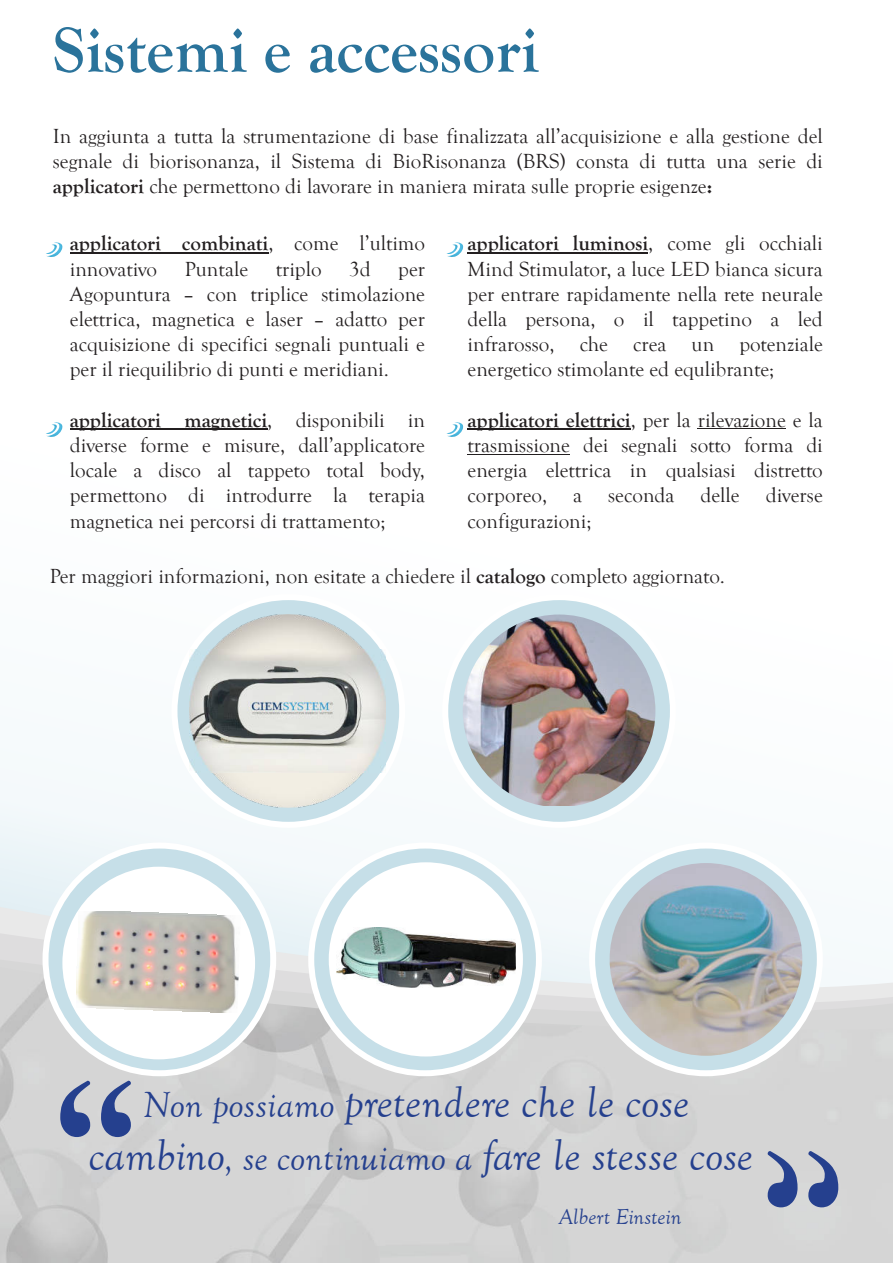
<style>
.page{position:relative;width:893px;height:1263px;background:#fff}
.page>*{position:absolute;margin:0;border:0;box-sizing:border-box;transform-origin:0 0}
.t1{font:225px "Plantagenet Cherokee";color:#25408e}
.t2{font:700 66px "Goudy Old Style T";color:#2a739b}
.t3{font:45px/52.5px "Goudy Old Style ITALIC";color:#25408e;text-align:center}
.t4{font:22.5px "Goudy Old Style ITALIC";color:#25408e}
.t5{font:21px/25.2px "Goudy Old Style T";color:#231f20;text-align:justify}
.s1{font-weight:700}
.s2{font-size:37.5px}
</style>
<div class="page">
<img style="left:0;top:780px;width:893px;height:483px">
<svg style="left:46px;top:242px;width:17px;height:15px"></svg>
<svg style="left:46px;top:422px;width:17px;height:15px"></svg>
<svg style="left:446px;top:242px;width:18px;height:15px"></svg>
<svg style="left:446px;top:422px;width:18px;height:15px"></svg>
<svg style="left:171px;top:594px;width:234px;height:234px;fill:#c6dfe8"></svg>
<hr style="left:70px;top:252px;width:198px;height:1px;background:#231f20">
<hr style="left:70px;top:429px;width:197px;height:1px;background:#231f20">
<hr style="left:468px;top:252px;width:180px;height:1px;background:#231f20">
<hr style="left:468px;top:429px;width:163px;height:1px;background:#231f20">
<hr style="left:698px;top:429px;width:88px;height:1px;background:#231f20">
<hr style="left:468px;top:454px;width:102px;height:1px;background:#231f20">
<svg style="left:308px;top:842px;width:234px;height:234px;fill:#c6dfe8"></svg>
<div style="left:329px;top:862px;width:194px;height:194px;background:#fff;border-radius:50%"></div>
<img style="left:336px;top:927px;width:180px;height:60px">
<svg style="left:442px;top:594px;width:234px;height:234px;fill:#c6dfe8"></svg>
<img style="left:463px;top:614px;width:192px;height:192px">
<svg style="left:589px;top:842px;width:234px;height:234px;fill:#c6dfe8"></svg>
<img style="left:610px;top:863px;width:192px;height:193px;border-radius:50%">
<svg style="left:43px;top:842px;width:233px;height:234px;fill:#c6dfe8"></svg>
<div style="left:62px;top:867px;width:193px;height:192px;background:#fff;border-radius:50%"></div>
<img style="left:76px;top:911px;width:165px;height:101px">
<img style="left:190px;top:614px;width:196px;height:193px">
<img style="left:189px;top:649px;width:196px;height:124px">
<div style="left:767px;top:1148px;width:71px;height:59px;background:#d5d5d5"></div>
<h2 class="t2" style="left:53px;top:13px;width:487px">Sistemi e accessori</h2>
<p class="t5" style="left:53px;top:123px;width:771px">In aggiunta a tutta la strumentazione di base finalizzata all’acquisizione e alla gestione del segnale di biorisonanza, il Sistema di BioRisonanza (BRS) consta di tutta una serie di <span class="s1">applicatori</span> che permettono di lavorare in maniera mirata sulle proprie esigenze<span class="s1">:</span></p>
<p class="t5" style="left:70px;top:231px;width:357px"><span class="s1">applicatori combinati</span>, come l’ultimo innovativo</p>
<p class="t5" style="left:468px;top:231px;width:357px"><span class="s1">applicatori luminosi</span>, come gli occhiali Mind Stimulator, a luce LED bianca sicura per entrare rapidamente nella rete neurale della persona, o il tappetino a led infrarosso, che crea un potenziale energetico stimolante ed equlibrante;</p>
<p class="t5" style="left:468px;top:407px;width:357px"><span class="s1">applicatori elettrici</span>, per la rilevazione e la trasmissione dei segnali sotto forma di energia elettrica in qualsiasi distretto corporeo, a seconda delle diverse configurazioni;</p>
<p class="t5" style="left:50px;top:564px;width:677px">Per maggiori informazioni, non esitate a chiedere il <span class="s1">catalogo</span> completo aggiornato.</p>
<p class="t5" style="left:185px;top:256px;width:65px">Puntale</p>
<p class="t5" style="left:276px;top:256px;width:47px">triplo</p>
<p class="t5" style="left:349px;top:256px;width:23px">3d</p>
<p class="t5" style="left:70px;top:256px;width:357px;text-indent:328px">per Agopuntura – con triplice stimolazione elettrica, magnetica e laser – adatto per acquisizione di specifici segnali puntuali e per il riequilibrio di punti e meridiani.</p>
<p class="t5" style="left:70px;top:407px;width:357px"><span class="s1">applicatori magnetici</span>, disponibili in diverse forme e misure, dall’applicatore locale a disco al tappeto total body, permettono di introdurre la terapia magnetica nei percorsi di trattamento;</p>
<h1 class="t1" style="left:53px;top:1080px;width:87px">“</h1>
<h3 class="t3" style="left:89px;top:1079px;width:665px"><span class="s2">Non possiamo</span> pretendere che le cose cambino<span class="s2">, se continuiamo a</span> fare le stesse cose</h3>
<p class="t4" style="left:558px;top:1208px;width:124px">Albert Einstein</p>
</div>
